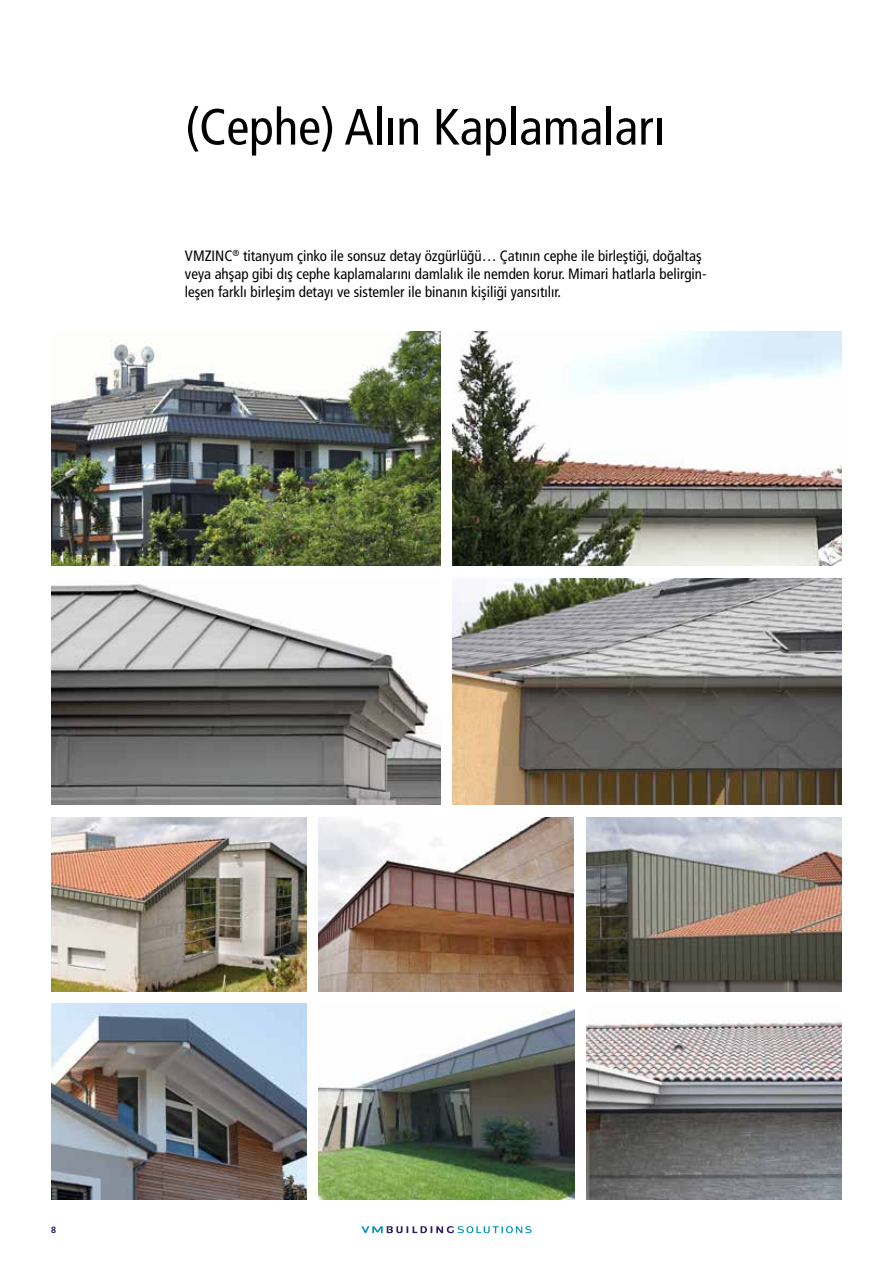
<style>
.page{position:relative;width:893px;height:1263px;background:#fff}
.page>*{position:absolute;margin:0;border:0;box-sizing:border-box;transform-origin:0 0}
.t1{font:condensed 51px "Frutiger LT Pro";color:#000}
.t2{font:condensed 15px/18px "Frutiger LT Pro";color:#000}
.t3{font:700 9px "Frutiger LT Pro";color:#311c67}
</style>
<div class="page">
<svg style="left:361px;top:1226px;width:171px;height:7px"></svg>
<img style="left:587px;top:817px;width:255px;height:174px">
<img style="left:51px;top:584px;width:389px;height:221px">
<img style="left:453px;top:332px;width:389px;height:234px">
<img style="left:319px;top:817px;width:255px;height:174px">
<img style="left:51px;top:817px;width:255px;height:174px">
<img style="left:51px;top:1004px;width:255px;height:195px">
<img style="left:453px;top:578px;width:389px;height:227px">
<img style="left:51px;top:332px;width:389px;height:234px">
<img style="left:319px;top:1008px;width:255px;height:191px">
<img style="left:587px;top:1019px;width:255px;height:181px">
<h1 class="t1" style="left:185px;top:97px;width:481px">(Cephe) Alın Kaplamaları</h1>
<p class="t2" style="left:185px;top:247px;width:523px">VMZINC<sup>®</sup> titanyum çinko ile sonsuz detay özgürlüğü… Çatının cephe ile birleştiği, doğaltaş veya ahşap gibi dış cephe kaplamalarını damlalık ile nemden korur. Mimari hatlarla belirgin&shy;leşen farklı birleşim detayı ve sistemler ile binanın kişiliği yansıtılır.</p>
<p class="t3" style="left:51px;top:1224px;width:7px">8</p>
</div>
